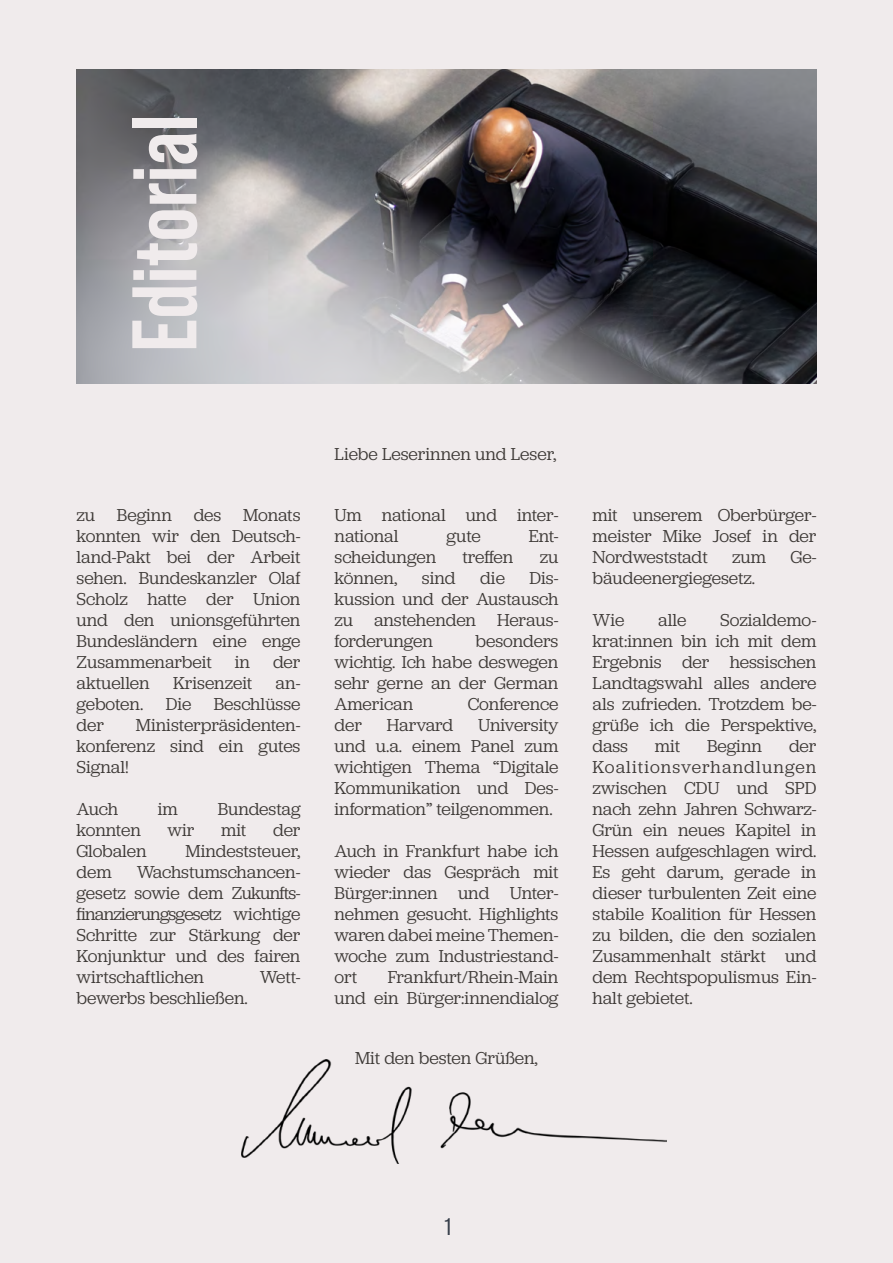
<style>
.page{position:relative;width:893px;height:1263px;background:#f0ebec}
.page>*{position:absolute;margin:0;border:0;box-sizing:border-box;transform-origin:0 0}
.t1{font:700 91.5px "Bebas Neue Pro";color:#f0ebec}
.t2{font:24px "Bebas Neue Pro";color:#363d49}
.t3{font:18px/21px "Jubilat";color:#3c3835;text-align:justify}
</style>
<div class="page">
<img style="left:242px;top:1060px;width:425px;height:103px">
<img style="left:77px;top:69px;width:739px;height:315px">
<h1 class="t1" style="left:112px;top:352px;width:239px;rotate:-90deg">Editorial</h1>
<p class="t3" style="left:77px;top:504px;width:225px">zu Beginn des Monats konnten wir den Deutsch&shy;land-Pakt bei der Arbeit sehen. Bundeskanzler Olaf Scholz hatte der Union und den unionsgeführten Bundesländern eine enge Zusammenarbeit</p>
<p class="t3" style="left:235px;top:651px;width:17px">in</p>
<p class="t3" style="left:273px;top:651px;width:29px">der</p>
<p class="t3" style="left:77px;top:672px;width:75px">aktuellen</p>
<p class="t3" style="left:173px;top:672px;width:81px">Krisenzeit</p>
<p class="t3" style="left:77px;top:672px;width:225px;text-indent:199px">an&shy;geboten. Die Beschlüsse der</p>
<p class="t3" style="left:77px;top:714px;width:225px;text-indent:59px">Ministerpräsidenten&shy;konferenz sind ein gutes Signal!</p>
<p class="t3" style="left:77px;top:798px;width:43px">Auch</p>
<p class="t3" style="left:158px;top:798px;width:22px">im</p>
<p class="t3" style="left:218px;top:798px;width:84px">Bundestag</p>
<p class="t3" style="left:77px;top:819px;width:66px">konnten</p>
<p class="t3" style="left:168px;top:819px;width:28px">wir</p>
<p class="t3" style="left:221px;top:819px;width:27px">mit</p>
<p class="t3" style="left:273px;top:819px;width:29px">der</p>
<p class="t3" style="left:77px;top:840px;width:72px">Globalen</p>
<p class="t3" style="left:186px;top:840px;width:116px">Mindeststeuer,</p>
<p class="t3" style="left:77px;top:861px;width:37px">dem</p>
<p class="t3" style="left:77px;top:861px;width:225px;text-indent:60px">Wachstumschancen&shy;gesetz sowie dem Zukunfts&shy;finanzierungsgesetz wichtige Schritte zur Stärkung der Konjunktur und des fairen wirtschaftlichen</p>
<p class="t3" style="left:260px;top:966px;width:42px">Wett-</p>
<p class="t3" style="left:77px;top:987px;width:173px">bewerbs beschließen.</p>
<p class="t3" style="left:334px;top:443px;width:223px">Liebe Leserinnen und Leser,</p>
<p class="t3" style="left:334px;top:504px;width:225px">Um national und inter&shy;national</p>
<p class="t3" style="left:447px;top:525px;width:36px">gute</p>
<p class="t3" style="left:529px;top:525px;width:31px">Ent-</p>
<p class="t3" style="left:334px;top:546px;width:103px">scheidungen</p>
<p class="t3" style="left:463px;top:546px;width:52px">treffen</p>
<p class="t3" style="left:540px;top:546px;width:20px">zu</p>
<p class="t3" style="left:334px;top:567px;width:64px">können,</p>
<p class="t3" style="left:422px;top:567px;width:35px">sind</p>
<p class="t3" style="left:480px;top:567px;width:26px">die</p>
<p class="t3" style="left:334px;top:567px;width:225px;text-indent:195px">Dis&shy;kussion und der Austausch zu anstehenden Heraus&shy;forderungen</p>
<p class="t3" style="left:334px;top:630px;width:225px;text-indent:141px">besonders wichtig. Ich habe deswegen sehr gerne an der German American</p>
<p class="t3" style="left:468px;top:693px;width:92px">Conference</p>
<p class="t3" style="left:334px;top:714px;width:225px;text-indent:144px">University und u.a. einem Panel zum wichtigen Thema “Digitale Kommunikation und Des&shy;information” teilgenommen.</p>
<p class="t3" style="left:334px;top:840px;width:225px">Auch in Frankfurt habe ich wieder das Gespräch mit Bürger:innen und Unter&shy;nehmen gesucht. Highlights waren dabei meine Themen&shy;woche zum Industriestand&shy;ort</p>
<p class="t3" style="left:334px;top:714px;width:29px">der</p>
<p class="t3" style="left:387px;top:714px;width:68px">Harvard</p>
<p class="t3" style="left:334px;top:966px;width:225px;text-align:right">Frankfurt/Rhein-Main<br>und ein Bürger:innendialog</p>
<p class="t3" style="left:355px;top:1047px;width:184px">Mit den besten Grüßen,</p>
<p class="t3" style="left:592px;top:504px;width:225px">mit unserem Oberbürger&shy;meister Mike Josef in der Nordweststadt</p>
<p class="t3" style="left:732px;top:546px;width:36px">zum</p>
<p class="t3" style="left:790px;top:546px;width:27px">Ge-</p>
<p class="t3" style="left:592px;top:567px;width:164px">bäudeenergiegesetz.</p>
<p class="t3" style="left:592px;top:609px;width:33px">Wie</p>
<p class="t3" style="left:658px;top:609px;width:30px">alle</p>
<p class="t3" style="left:592px;top:609px;width:225px;text-indent:128px">Sozialdemo&shy;krat:innen bin ich mit dem Ergebnis der hessischen Landtagswahl alles andere als zufrieden. Trotzdem be&shy;grüße ich die Perspektive, dass</p>
<p class="t3" style="left:655px;top:735px;width:27px">mit</p>
<p class="t3" style="left:707px;top:735px;width:57px">Beginn</p>
<p class="t3" style="left:592px;top:735px;width:225px;text-indent:197px">der Koalitionsverhandlungen zwischen CDU und SPD nach zehn Jahren Schwarz-Grün ein neues Kapitel in Hessen aufgeschlagen wird.<br>Es geht darum, gerade in dieser turbulenten Zeit eine stabile Koalition für Hessen zu bilden, die den sozialen Zusammenhalt stärkt und dem Rechtspopulismus Ein&shy;halt gebietet.</p>
<h2 class="t2" style="left:445px;top:1213px;width:8px">1</h2>
</div>
